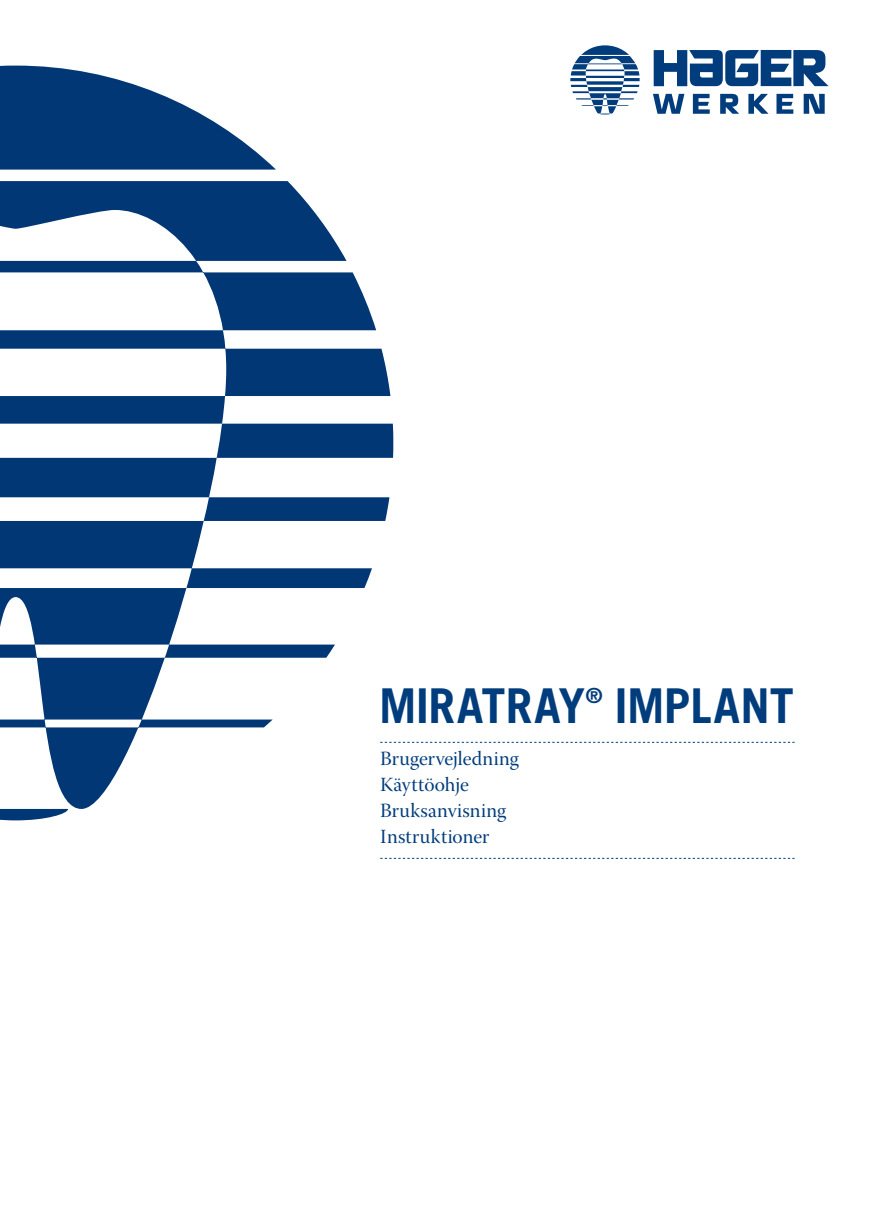
<style>
.page{position:relative;width:874px;height:1225px;background:#fff}
.page>*{position:absolute;margin:0;border:0;box-sizing:border-box;transform-origin:0 0}
.t1{font:700 48px "Trade Gothic";color:#013d7d}
.t2{font:700 20.8px "Trade Gothic";color:#013d7d}
.t3{font:20px/26px "Warnock Pro Subh";letter-spacing:.005em;color:#013d7d}
</style>
<div class="page">
<svg style="left:570px;top:45px;width:69px;height:70px"></svg>
<svg style="left:653px;top:50px;width:175px;height:36px"></svg>
<svg style="left:720px;top:94px;width:18px;height:20px"></svg>
<svg style="left:653px;top:94px;width:31px;height:20px"></svg>
<svg style="left:692px;top:94px;width:17px;height:20px"></svg>
<svg style="left:748px;top:94px;width:20px;height:20px"></svg>
<svg style="left:776px;top:94px;width:17px;height:20px"></svg>
<svg style="left:803px;top:94px;width:21px;height:20px"></svg>
<svg style="left:0;top:66px;width:393px;height:754px"></svg>
<svg style="left:380px;top:742px;width:414px;height:1px"></svg>
<svg style="left:380px;top:858px;width:414px;height:1px"></svg>
<h1 class="t1" style="left:379px;top:676px;width:207px">MIRATRAY</h1>
<p class="t2" style="left:585px;top:683px;width:18px">®</p>
<h1 class="t1" style="left:614px;top:676px;width:181px">IMPLANT</h1>
<p class="t3" style="left:380px;top:748px;width:140px">Brugervejledning<br>Käyttöohje<br>Bruksanvisning<br>Instruktioner</p>
</div>
